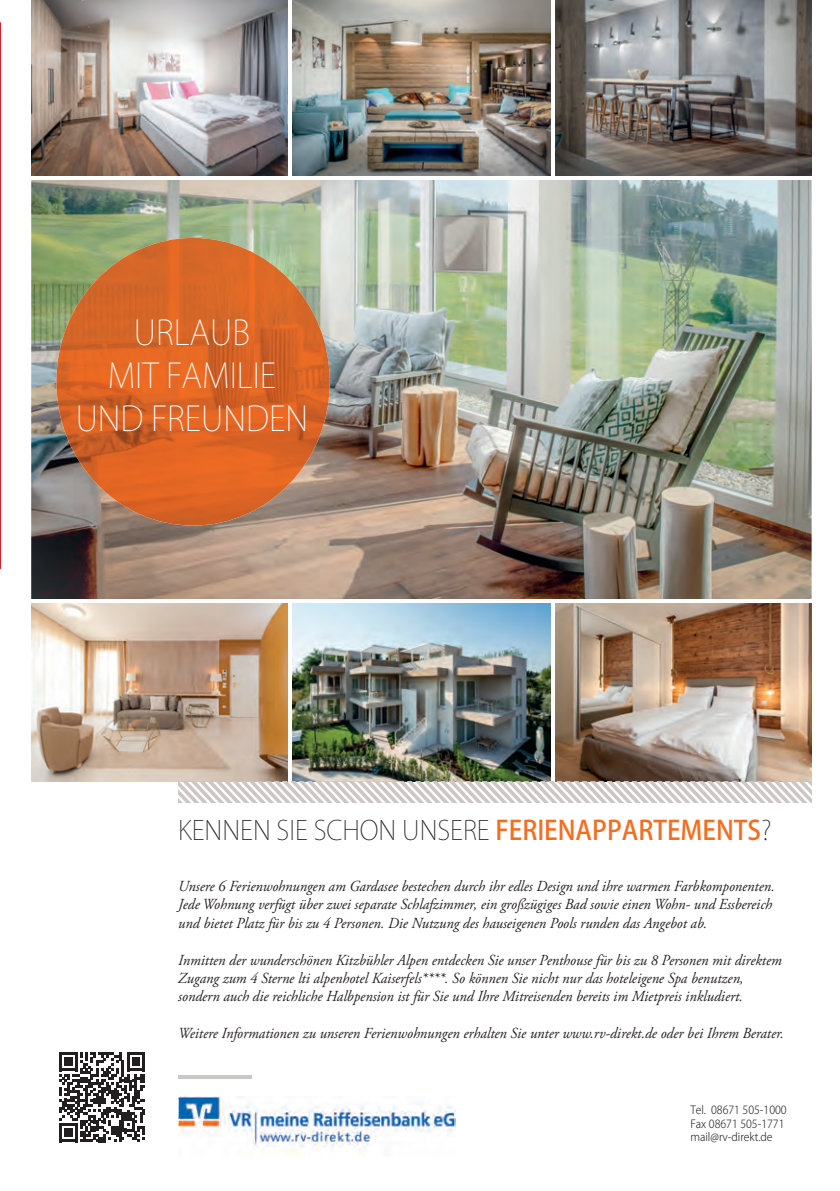
<style>
.page{position:relative;width:840px;height:1191px;background:#fff}
.page>*{position:absolute;margin:0;border:0;box-sizing:border-box;transform-origin:0 0}
.t1{font:33.8px/43px "Koz Go Pro Extra Light 90 msp RKSJ H";color:#fff;text-align:center;scale:.95 1}
.t2{font:26.4px "Koz Go Pro Extra Light 90 msp RKSJ H";color:#231f20;scale:.95 1}
.t3{font:italic 15.4px/18.4px "Adobe Garamond Pro";color:#231f20;scale:.95 1}
.t4{font:11.2px/13.4px "Koz Go Pro Light 90 msp RKSJ H";color:#231f20;scale:.95 1}
.s1{font-family:"Koz Go Pro Medium 90 msp RKSJ H";color:#f36e21}
</style>
<div class="page">
<svg style="left:178px;top:1075px;width:73px;height:3px"></svg>
<img style="left:178px;top:1096px;width:277px;height:61px">
<img style="left:31px;top:0;width:780px;height:781px">
<hr style="left:31px;top:176px;width:780px;height:4px;background:#fff">
<hr style="left:31px;top:599px;width:780px;height:4px;background:#fff">
<hr style="left:288px;top:0;width:3px;height:178px;background:#fff">
<hr style="left:551px;top:0;width:3px;height:178px;background:#fff">
<hr style="left:288px;top:601px;width:3px;height:184px;background:#fff">
<svg style="left:550px;top:603px;width:4px;height:178px"></svg>
<img style="left:56px;top:238px;width:273px;height:287px;border-radius:50%">
<svg style="left:178px;top:781px;width:633px;height:21px"></svg>
<svg style="left:59px;top:1052px;width:86px;height:90px"></svg>
<svg style="left:0;top:22px;width:1px;height:547px"></svg>
<h1 class="t1" style="left:76px;top:315px;width:246px">URLAUB<br>MIT FAMILIE<br>UND FREUNDEN</h1>
<h2 class="t2" style="left:178px;top:820px;width:625px">KENNEN SIE SCHON UNSERE <span class="s1">FERIENAPPARTEMENTS</span>?</h2>
<p class="t3" style="left:178px;top:878px;width:629px">Unsere 6 Ferienwohnungen am Gardasee bestechen durch ihr edles Design und ihre warmen Farbkomponenten.<br>Jede Wohnung verfügt über zwei separate Schlafzimmer, ein großzügiges Bad sowie einen Wohn- und Essbereich und bietet Platz für bis zu 4 Personen. Die Nutzung des hauseigenen Pools runden das Angebot ab.</p>
<p class="t3" style="left:178px;top:952px;width:636px">Inmitten der wunderschönen Kitzbühler Alpen entdecken Sie unser Penthouse für bis zu 8 Personen mit direktem<br>Zugang zum 4 Sterne lti alpenhotel Kaiserfels****. So können Sie nicht nur das hoteleigene Spa benutzen, sondern auch die reichliche Halbpension ist für Sie und Ihre Mitreisenden bereits im Mietpreis inkludiert.</p>
<p class="t3" style="left:178px;top:1025px;width:638px">Weitere Informationen zu unseren Ferienwohnungen erhalten Sie unter www.rv-direkt.de oder bei Ihrem Berater.</p>
<p class="t4" style="left:690px;top:1105px;width:103px">Tel. 08671 505-1000<br>Fax 08671 505-1771 mail@rv-direkt.de</p>
</div>
